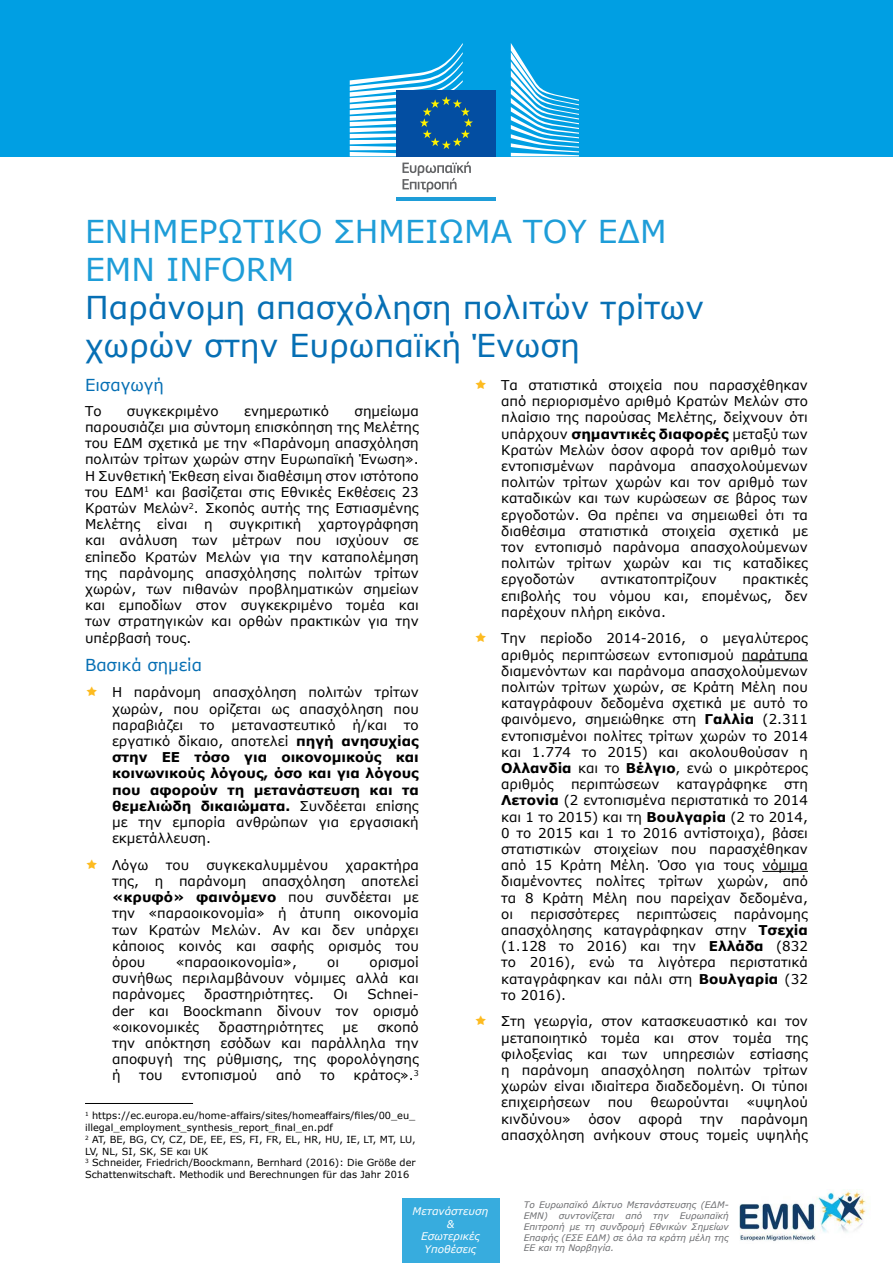
<style>
.page{position:relative;width:893px;height:1263px;background:#fff}
.page>*{position:absolute;margin:0;border:0;box-sizing:border-box;transform-origin:0 0}
.t1{font:31.5px/37.8px "Verdana";color:#066fb4}
.t2{font:31.5px/37.8px "Verdana";color:#1e9dd8}
.t3{font:16.5px "Verdana";color:#066fb4}
.t4{font:13.5px/16.2px "Verdana";color:#000;text-align:justify}
.t5{font:italic 10.5px/12.6px "Verdana";color:#fff;text-align:center}
.t6{font:9.75px/11.7px "Verdana";color:#000}
.t7{font:italic 9px/10.8px "Verdana";color:#6d6e71;text-align:justify}
.s1{font-weight:700}
</style>
<div class="page">
<div style="left:0;top:0;width:893px;height:156px;background:#009fe3"></div>
<hr style="left:397px;top:197px;width:99px;height:4px;background:#1e9dd8">
<svg style="left:511px;top:43px;width:68px;height:113px"></svg>
<div style="left:397px;top:90px;width:99px;height:66px;background:#034ea2"></div>
<svg style="left:350px;top:43px;width:123px;height:149px"></svg>
<div style="left:402px;top:1198px;width:98px;height:65px;background:#37acde"></div>
<img style="left:739px;top:1189px;width:131px;height:52px">
<hr style="left:85px;top:1103px;width:108px;height:1px;background:#000">
<hr style="left:742px;top:660px;width:66px;height:1px;background:#000">
<hr style="left:762px;top:871px;width:46px;height:1px;background:#000">
<h1 class="t2" style="left:85px;top:212px;width:583px">ΕΝΗΜΕΡΩΤΙΚΟ ΣΗΜΕΙΩΜΑ ΤΟΥ ΕΔΜ<br>EMN INFORM</h1>
<h1 class="t1" style="left:85px;top:288px;width:621px">Παράνομη απασχόληση πολιτών τρίτων χωρών στην Ευρωπαϊκή Ένωση</h1>
<p class="t3" style="left:85px;top:374px;width:81px">Εισαγωγή</p>
<p class="t4" style="left:85px;top:403px;width:18px">Το</p>
<p class="t4" style="left:127px;top:403px;width:93px">συγκεκριμένο</p>
<p class="t4" style="left:244px;top:403px;width:87px">ενημερωτικό</p>
<p class="t4" style="left:85px;top:403px;width:335px;text-indent:269px">σημείωμα παρουσιάζει μια σύντομη επισκόπηση της Μελέτης του ΕΔΜ σχετικά με την «Παράνομη απασχόληση πολιτών τρίτων χωρών στην Ευρωπαϊκή Ένωση».<br>Η Συνθετική Έκθεση είναι διαθέσιμη στον ιστότοπο του ΕΔΜ<sup>1</sup> και βασίζεται στις Εθνικές Εκθέσεις 23<br>Κρατών Μελών<sup>2</sup>. Σκοπός αυτής της Εστιασμένης Μελέτης είναι η συγκριτική χαρτογράφηση και ανάλυση των μέτρων που ισχύουν σε επίπεδο Κρατών Μελών για την καταπολέμηση της παράνομης απασχόλησης πολιτών τρίτων χωρών, των πιθανών προβληματικών σημείων και εμποδίων στον συγκεκριμένο τομέα και των στρατηγικών και ορθών πρακτικών για την υπέρβασή τους.</p>
<p class="t3" style="left:85px;top:654px;width:119px">Βασικά σημεία</p>
<p class="t4" style="left:112px;top:684px;width:308px">Η παράνομη απασχόληση πολιτών τρίτων χωρών, που ορίζεται ως απασχόληση που παραβιάζει το μεταναστευτικό ή/και το εργατικό δίκαιο, αποτελεί <span class="s1">πηγή ανησυχίας στην ΕΕ τόσο για οικονομικούς και κοινωνικούς λόγους, όσο και για λόγους που αφορούν τη μετανάστευση και τα θεμελιώδη δικαιώματα.</span> Συνδέεται επίσης με την εμπορία ανθρώπων για εργασιακή εκμετάλλευση.</p>
<p class="t4" style="left:112px;top:857px;width:38px">Λόγω</p>
<p class="t4" style="left:166px;top:857px;width:25px">του</p>
<p class="t4" style="left:206px;top:857px;width:123px">συγκεκαλυμμένου</p>
<p class="t4" style="left:112px;top:857px;width:308px;text-indent:233px">χαρακτήρα της, η παράνομη απασχόληση αποτελεί <span class="s1">«κρυφό» φαινόμενο</span> που συνδέεται με την «παραοικονομία» ή άτυπη οικονομία των Κρατών Μελών. Αν και δεν υπάρχει κάποιος κοινός και σαφής ορισμός του όρου</p>
<p class="t4" style="left:112px;top:954px;width:308px;text-indent:257px">ορισμοί συνήθως περιλαμβάνουν νόμιμες αλλά και παράνομες</p>
<p class="t4" style="left:176px;top:954px;width:123px">«παραοικονομία»,</p>
<p class="t4" style="left:327px;top:954px;width:13px">οι</p>
<p class="t4" style="left:204px;top:986px;width:111px">δραστηριότητες.</p>
<p class="t4" style="left:334px;top:986px;width:16px">Οι</p>
<p class="t4" style="left:112px;top:986px;width:308px;text-indent:256px">Schnei&shy;der και Boockmann δίνουν τον ορισμό «οικονομικές</p>
<p class="t4" style="left:112px;top:1019px;width:308px;text-indent:265px">σκοπό την απόκτηση εσόδων και παράλληλα την αποφυγή της ρύθμισης, της φορολόγησης ή</p>
<p class="t4" style="left:218px;top:1019px;width:106px">δραστηριότητες</p>
<p class="t4" style="left:343px;top:1019px;width:17px">με</p>
<p class="t4" style="left:139px;top:1067px;width:25px">του</p>
<p class="t4" style="left:181px;top:1067px;width:77px">εντοπισμού</p>
<p class="t4" style="left:276px;top:1067px;width:27px">από</p>
<p class="t4" style="left:320px;top:1067px;width:16px">το</p>
<p class="t4" style="left:354px;top:1067px;width:67px">κράτος».<sup>3</sup></p>
<p class="t6" style="left:85px;top:1110px;width:332px"><sup>1</sup> https://ec.europa.eu/home-affairs/sites/homeaffairs/files/00_eu_ illegal_employment_synthesis_report_final_en.pdf<br><sup>2</sup> AT, BE, BG, CY, CZ, DE, EE, ES, FI, FR, EL, HR, HU, IE, LT, MT, LU, LV, NL, SI, SK, SE και UK<br><sup>3</sup> Schneider, Friedrich/Boockmann, Bernhard (2016): Die Größe der Schattenwitschaft. Methodik und Berechnungen für das Jahr 2016</p>
<p class="t4" style="left:501px;top:377px;width:308px">Τα στατιστικά στοιχεία που παρασχέθηκαν από περιορισμένο αριθμό Κρατών Μελών στο πλαίσιο της παρούσας Μελέτης, δείχνουν ότι υπάρχουν <span class="s1">σημαντικές διαφορές</span> μεταξύ των Κρατών Μελών όσον αφορά τον αριθμό των εντοπισμένων παράνομα απασχολούμενων πολιτών τρίτων χωρών και τον αριθμό των καταδικών και των κυρώσεων σε βάρος των εργοδοτών. Θα πρέπει να σημειωθεί ότι τα διαθέσιμα στατιστικά στοιχεία σχετικά με τον εντοπισμό παράνομα απασχολούμενων πολιτών τρίτων χωρών και τις καταδίκες εργοδοτών</p>
<p class="t4" style="left:501px;top:571px;width:308px;text-indent:241px">πρακτικές επιβολής του νόμου και, επομένως, δεν παρέχουν πλήρη εικόνα.</p>
<p class="t4" style="left:501px;top:630px;width:308px">Την περίοδο 2014-2016, ο μεγαλύτερος αριθμός περιπτώσεων εντοπισμού παράτυπα διαμενόντων και παράνομα απασχολούμενων πολιτών τρίτων χωρών, σε Κράτη Μέλη που καταγράφουν δεδομένα σχετικά με αυτό το φαινόμενο, σημειώθηκε στη <span class="s1">Γαλλία</span> (2.311 εντοπισμένοι πολίτες τρίτων χωρών το 2014 και 1.774 το 2015) και ακολουθούσαν η <span class="s1">Ολλανδία</span> και το <span class="s1">Βέλγιο</span>, ενώ ο μικρότερος αριθμός</p>
<p class="t4" style="left:600px;top:571px;width:118px">αντικατοπτρίζουν</p>
<p class="t4" style="left:571px;top:776px;width:90px">περιπτώσεων</p>
<p class="t4" style="left:676px;top:776px;width:92px">καταγράφηκε</p>
<p class="t4" style="left:501px;top:776px;width:308px;text-indent:283px">στη <span class="s1">Λετονία</span> (2 εντοπισμένα περιστατικά το 2014 και 1 το 2015) και τη <span class="s1">Βουλγαρία</span> (2 το 2014, 0 το 2015 και 1 το 2016 αντίστοιχα), βάσει στατιστικών στοιχείων που παρασχέθηκαν από 15 Κράτη Μέλη. Όσο για τους νόμιμα διαμένοντες πολίτες τρίτων χωρών, από τα 8 Κράτη Μέλη που παρείχαν δεδομένα, οι</p>
<p class="t4" style="left:501px;top:906px;width:308px;text-indent:233px">παράνομης απασχόλησης καταγράφηκαν στην <span class="s1">Τσεχία </span>(1.128 το 2016) και την <span class="s1">Ελλάδα</span> (832 το 2016), ενώ τα λιγότερα περιστατικά καταγράφηκαν και πάλι στη <span class="s1">Βουλγαρία</span> (32 το 2016).</p>
<p class="t4" style="left:501px;top:1013px;width:308px">Στη γεωργία, στον κατασκευαστικό και τον μεταποιητικό τομέα και στον τομέα της φιλοξενίας και των υπηρεσιών εστίασης η παράνομη απασχόληση πολιτών τρίτων χωρών είναι ιδιαίτερα διαδεδομένη. Οι τύποι επιχειρήσεων</p>
<p class="t4" style="left:530px;top:906px;width:90px">περισσότερες</p>
<p class="t4" style="left:636px;top:906px;width:81px">περιπτώσεις</p>
<p class="t4" style="left:608px;top:1094px;width:27px">που</p>
<p class="t4" style="left:651px;top:1094px;width:80px">θεωρούνται</p>
<p class="t4" style="left:746px;top:1094px;width:63px">«υψηλού</p>
<p class="t4" style="left:501px;top:1110px;width:308px;text-align:right">παράνομη<br>απασχόληση ανήκουν στους τομείς υψηλής</p>
<p class="t4" style="left:501px;top:1110px;width:71px">κινδύνου»</p>
<p class="t4" style="left:588px;top:1110px;width:34px">όσον</p>
<p class="t4" style="left:639px;top:1110px;width:46px">αφορά</p>
<p class="t4" style="left:700px;top:1110px;width:25px">την</p>
<p class="t5" style="left:413px;top:1205px;width:77px">Μετανάστευση &amp;<br>Εσωτερικές<br>Υποθέσεις</p>
<p class="t7" style="left:524px;top:1199px;width:206px">Το Ευρωπαϊκό Δίκτυο Μετανάστευσης (ΕΔΜ-ΕΜΝ) συντονίζεται από την Ευρωπαϊκή Επιτροπή με τη συνδρομή Εθνικών Σημείων Επαφής (ΕΣΕ ΕΔΜ) σε όλα τα κράτη μέλη της ΕΕ και τη Νορβηγία.</p>
<p class="t5" style="left:447px;top:1205px;width:8px">1</p>
</div>
